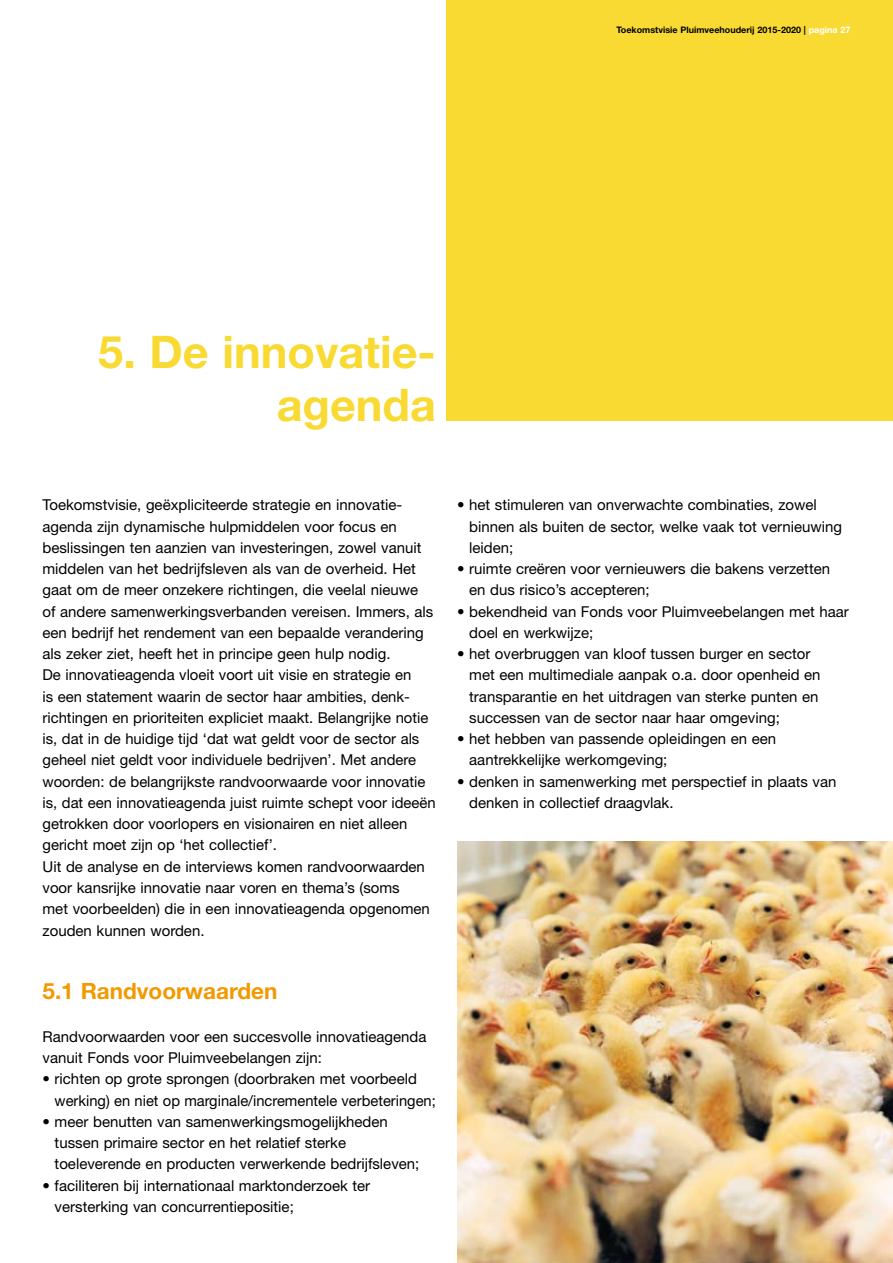
<style>
.page{position:relative;width:893px;height:1263px;background:#fff}
.page>*{position:absolute;margin:0;border:0;box-sizing:border-box;transform-origin:0 0}
.t1{font:700 45px/52.7px "Helvetica Neue";color:#f9da33;text-align:right}
.t2{font:700 22.5px "Helvetica Neue";color:#f39900}
.t3{font:15px/21.3px "Helvetica Neue";color:#000}
.t4{font:700 9px "Helvetica Neue";color:#000}
.s1{color:#fff}
</style>
<div class="page">
<div style="left:446px;top:0;width:447px;height:421px;background:#f9da33"></div>
<img style="left:457px;top:842px;width:436px;height:421px">
<p class="t4" style="left:616px;top:24px;width:236px">Toekomstvisie Pluimveehouderij 2015-2020 | <span class="s1">pagina 27</span></p>
<h1 class="t1" style="left:98px;top:325px;width:339px">5. De innovatie&shy;agenda</h1>
<p class="t3" style="left:43px;top:494px;width:395px">Toekomstvisie, geëxpliciteerde strategie en innovatie&shy;agenda zijn dynamische hulpmiddelen voor focus en beslissingen ten aanzien van investeringen, zowel vanuit middelen van het bedrijfsleven als van de overheid. Het gaat om de meer onzekere richtingen, die veelal nieuwe<br>of andere samenwerkingsverbanden vereisen. Immers, als een bedrijf het rendement van een bepaalde verandering als zeker ziet, heeft het in principe geen hulp nodig.<br>De innovatieagenda vloeit voort uit visie en strategie en<br>is een statement waarin de sector haar ambities, denk&shy;richtingen en prioriteiten expliciet maakt. Belangrijke notie is, dat in de huidige tijd ‘dat wat geldt voor de sector als geheel niet geldt voor individuele bedrijven’. Met andere woorden: de belangrijkste randvoorwaarde voor innovatie is, dat een innovatieagenda juist ruimte schept voor ideeën getrokken door voorlopers en visionairen en niet alleen gericht moet zijn op ‘het collectief’.<br>Uit de analyse en de interviews komen randvoorwaarden voor kansrijke innovatie naar voren en thema’s (soms<br>met voorbeelden) die in een innovatieagenda opgenomen zouden kunnen worden.</p>
<h2 class="t2" style="left:43px;top:977px;width:236px">5.1 Randvoorwaarden</h2>
<p class="t3" style="left:43px;top:1026px;width:385px">Randvoorwaarden voor een succesvolle innovatieagenda vanuit Fonds voor Pluimveebelangen zijn:</p>
<p class="t3" style="left:55px;top:1068px;width:383px;text-indent:-12px">• richten op grote sprongen (doorbraken met voorbeeld werking) en niet op marginale/incrementele verbeteringen;</p>
<p class="t3" style="left:55px;top:1111px;width:366px;text-indent:-12px">• meer benutten van samenwerkingsmogelijkheden tussen primaire sector en het relatief sterke toeleverende en producten verwerkende bedrijfsleven;</p>
<p class="t3" style="left:55px;top:1174px;width:317px;text-indent:-12px">• faciliteren bij internationaal marktonderzoek ter versterking van concurrentiepositie;</p>
<p class="t3" style="left:469px;top:494px;width:374px;text-indent:-12px">• het stimuleren van onverwachte combinaties, zowel binnen als buiten de sector, welke vaak tot vernieuwing leiden;</p>
<p class="t3" style="left:469px;top:558px;width:362px;text-indent:-12px">• ruimte creëren voor vernieuwers die bakens verzetten en dus risico’s accepteren;</p>
<p class="t3" style="left:469px;top:600px;width:381px;text-indent:-12px">• bekendheid van Fonds voor Pluimveebelangen met haar doel en werkwijze;</p>
<p class="t3" style="left:469px;top:643px;width:353px;text-indent:-12px">• het overbruggen van kloof tussen burger en sector met een multimediale aanpak o.a. door openheid en transparantie en het uitdragen van sterke punten en successen van de sector naar haar omgeving;</p>
<p class="t3" style="left:469px;top:728px;width:309px;text-indent:-12px">• het hebben van passende opleidingen en een aantrekkelijke werkomgeving;</p>
<p class="t3" style="left:469px;top:770px;width:369px;text-indent:-12px">• denken in samenwerking met perspectief in plaats van denken in collectief draagvlak.</p>
</div>
